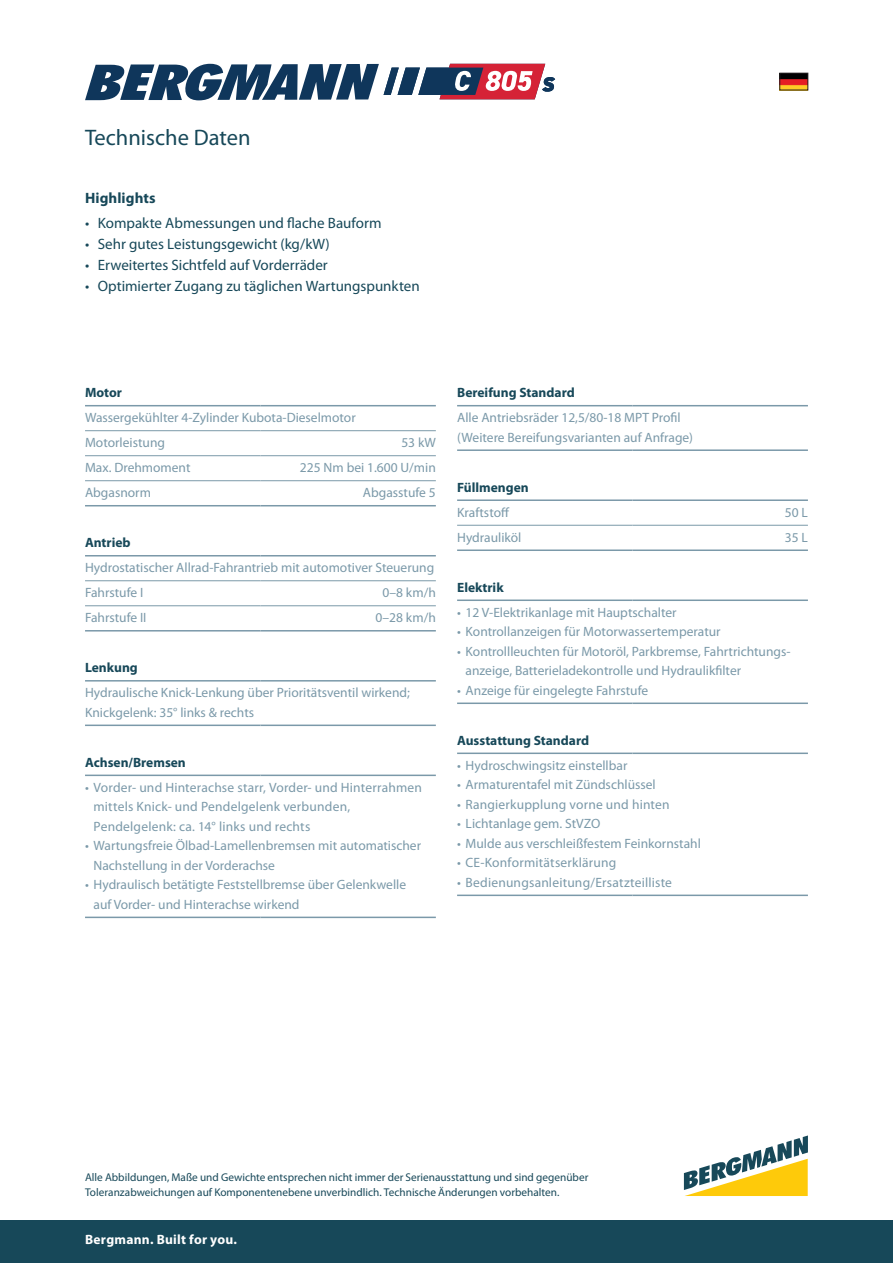
<style>
.page{position:relative;width:893px;height:1263px;background:#fff}
.page>*{position:absolute;margin:0;border:0;box-sizing:border-box;transform-origin:0 0}
.t1{font:22.5px "Myriad Pro";color:#174859}
.t2{font:15px "Myriad Pro";color:#174859}
.t3{font:700 15px "Myriad Pro";letter-spacing:.005em;color:#174859}
.t4{font:13.5px/19.5px "Myriad Pro";color:#7b99a9}
.t5{font:700 13.5px "Myriad Pro";color:#174859}
.t6{font:700 13.5px "Myriad Pro";letter-spacing:.02em;color:#fff}
.t7{font:11.25px/15px "Myriad Pro";color:#174859}
</style>
<div class="page">
<div style="left:0;top:1220px;width:893px;height:43px;background:#174859"></div>
<svg style="left:684px;top:1135px;width:124px;height:61px"></svg>
<hr style="left:85px;top:917px;width:175px;height:1px;background:#7b99a9">
<hr style="left:260px;top:917px;width:176px;height:1px;background:#7b99a9">
<hr style="left:85px;top:555px;width:175px;height:1px;background:#7b99a9">
<hr style="left:260px;top:555px;width:176px;height:1px;background:#7b99a9">
<hr style="left:85px;top:630px;width:175px;height:1px;background:#7b99a9">
<hr style="left:260px;top:630px;width:176px;height:1px;background:#7b99a9">
<hr style="left:85px;top:580px;width:175px;height:1px;background:#7b99a9">
<hr style="left:260px;top:580px;width:176px;height:1px;background:#7b99a9">
<hr style="left:85px;top:605px;width:175px;height:1px;background:#7b99a9">
<hr style="left:260px;top:605px;width:176px;height:1px;background:#7b99a9">
<hr style="left:85px;top:680px;width:175px;height:1px;background:#7b99a9">
<hr style="left:260px;top:680px;width:176px;height:1px;background:#7b99a9">
<hr style="left:85px;top:774px;width:175px;height:2px;background:#7b99a9">
<hr style="left:260px;top:774px;width:176px;height:2px;background:#7b99a9">
<hr style="left:85px;top:724px;width:175px;height:2px;background:#7b99a9">
<hr style="left:260px;top:724px;width:176px;height:2px;background:#7b99a9">
<hr style="left:85px;top:505px;width:175px;height:1px;background:#7b99a9">
<hr style="left:260px;top:505px;width:176px;height:1px;background:#7b99a9">
<hr style="left:85px;top:430px;width:175px;height:1px;background:#7b99a9">
<hr style="left:260px;top:430px;width:176px;height:1px;background:#7b99a9">
<hr style="left:85px;top:455px;width:175px;height:1px;background:#7b99a9">
<hr style="left:260px;top:455px;width:176px;height:1px;background:#7b99a9">
<hr style="left:85px;top:480px;width:175px;height:1px;background:#7b99a9">
<hr style="left:260px;top:480px;width:176px;height:1px;background:#7b99a9">
<hr style="left:85px;top:405px;width:175px;height:1px;background:#7b99a9">
<hr style="left:260px;top:405px;width:176px;height:1px;background:#7b99a9">
<hr style="left:457px;top:894px;width:175px;height:2px;background:#7b99a9">
<hr style="left:632px;top:894px;width:176px;height:2px;background:#7b99a9">
<hr style="left:457px;top:449px;width:175px;height:2px;background:#7b99a9">
<hr style="left:632px;top:449px;width:176px;height:2px;background:#7b99a9">
<hr style="left:457px;top:549px;width:175px;height:2px;background:#7b99a9">
<hr style="left:632px;top:549px;width:176px;height:2px;background:#7b99a9">
<hr style="left:457px;top:525px;width:175px;height:1px;background:#7b99a9">
<hr style="left:632px;top:525px;width:176px;height:1px;background:#7b99a9">
<hr style="left:457px;top:599px;width:175px;height:2px;background:#7b99a9">
<hr style="left:632px;top:599px;width:176px;height:2px;background:#7b99a9">
<hr style="left:457px;top:752px;width:175px;height:2px;background:#7b99a9">
<hr style="left:632px;top:752px;width:176px;height:2px;background:#7b99a9">
<hr style="left:457px;top:405px;width:175px;height:1px;background:#7b99a9">
<hr style="left:632px;top:405px;width:176px;height:1px;background:#7b99a9">
<hr style="left:457px;top:499px;width:175px;height:2px;background:#7b99a9">
<hr style="left:632px;top:499px;width:176px;height:2px;background:#7b99a9">
<hr style="left:457px;top:702px;width:175px;height:2px;background:#7b99a9">
<hr style="left:632px;top:702px;width:176px;height:2px;background:#7b99a9">
<img style="left:782px;top:75px;width:24px;height:13px">
<div style="left:780px;top:73px;width:28px;height:17px;border:1px solid #231f20"></div>
<svg style="left:85px;top:64px;width:470px;height:36px"></svg>
<h1 class="t1" style="left:85px;top:123px;width:167px">Technische Daten</h1>
<p class="t3" style="left:85px;top:188px;width:72px">Highlights</p>
<p class="t2" style="left:85px;top:214px;width:298px">• Kompakte Abmessungen und flache Bauform</p>
<p class="t2" style="left:85px;top:235px;width:246px">• Sehr gutes Leistungsgewicht (kg/kW)</p>
<p class="t2" style="left:85px;top:256px;width:244px">• Erweitertes Sichtfeld auf Vorderräder</p>
<p class="t2" style="left:85px;top:277px;width:336px">• Optimierter Zugang zu täglichen Wartungspunkten</p>
<p class="t5" style="left:85px;top:384px;width:39px">Motor</p>
<p class="t4" style="left:85px;top:405px;width:272px;line-height:25px">Wassergekühlter 4-Zylinder Kubota-Dieselmotor<br>Motorleistung</p>
<p class="t4" style="left:401px;top:433px;width:36px">53 kW</p>
<p class="t4" style="left:85px;top:458px;width:107px">Max. Drehmoment</p>
<p class="t4" style="left:300px;top:458px;width:137px">225 Nm bei 1.600 U/min</p>
<p class="t4" style="left:85px;top:483px;width:67px">Abgasnorm</p>
<p class="t4" style="left:363px;top:483px;width:74px">Abgasstufe 5</p>
<p class="t5" style="left:85px;top:534px;width:47px">Antrieb</p>
<p class="t4" style="left:85px;top:555px;width:351px;line-height:25px">Hydrostatischer Allrad-Fahrantrieb mit automotiver Steuerung<br>Fahrstufe I</p>
<p class="t4" style="left:382px;top:583px;width:55px">0–8 km/h</p>
<p class="t4" style="left:85px;top:608px;width:63px">Fahrstufe II</p>
<p class="t4" style="left:375px;top:608px;width:62px">0–28 km/h</p>
<p class="t5" style="left:85px;top:659px;width:54px">Lenkung</p>
<p class="t4" style="left:85px;top:683px;width:326px">Hydraulische Knick-Lenkung über Prioritätsventil wirkend;<br>Knickgelenk: 35° links &amp; rechts</p>
<p class="t5" style="left:85px;top:753px;width:102px">Achsen/Bremsen</p>
<p class="t4" style="left:94px;top:777px;width:330px;text-indent:-9px">• Vorder- und Hinterachse starr, Vorder- und Hinterrahmen mittels Knick- und Pendelgelenk verbunden,<br>Pendelgelenk: ca. 14° links und rechts</p>
<p class="t4" style="left:94px;top:836px;width:329px;text-indent:-9px">• Wartungsfreie Ölbad-Lamellenbremsen mit automatischer<br>Nachstellung in der Vorderachse</p>
<p class="t4" style="left:94px;top:875px;width:314px;text-indent:-9px">• Hydraulisch betätigte Feststellbremse über Gelenkwelle auf Vorder- und Hinterachse wirkend</p>
<p class="t5" style="left:457px;top:384px;width:119px">Bereifung Standard</p>
<p class="t4" style="left:457px;top:408px;width:237px">Alle Antriebsräder 12,5/80-18 MPT Profil (Weitere Bereifungsvarianten auf Anfrage)</p>
<p class="t5" style="left:457px;top:478px;width:73px">Füllmengen</p>
<p class="t4" style="left:457px;top:502px;width:54px">Kraftstoff</p>
<p class="t4" style="left:785px;top:502px;width:25px">50 L</p>
<p class="t4" style="left:457px;top:527px;width:66px">Hydrauliköl</p>
<p class="t4" style="left:785px;top:527px;width:25px">35 L</p>
<p class="t5" style="left:457px;top:578px;width:48px">Elektrik</p>
<p class="t4" style="left:457px;top:602px;width:221px">• 12 V-Elektrikanlage mit Hauptschalter</p>
<p class="t4" style="left:457px;top:622px;width:265px">• Kontrollanzeigen für Motorwassertemperatur</p>
<p class="t4" style="left:466px;top:641px;width:326px;text-indent:-9px">• Kontrollleuchten für Motoröl, Parkbremse, Fahrtrichtungs&shy;anzeige, Batterieladekontrolle und Hydraulikfilter</p>
<p class="t4" style="left:457px;top:680px;width:193px">• Anzeige für eingelegte Fahrstufe</p>
<p class="t5" style="left:457px;top:731px;width:133px">Ausstattung Standard</p>
<p class="t4" style="left:457px;top:755px;width:172px">• Hydroschwingsitz einstellbar</p>
<p class="t4" style="left:457px;top:775px;width:200px">• Armaturentafel mit Zündschlüssel</p>
<p class="t4" style="left:457px;top:794px;width:214px">• Rangierkupplung vorne und hinten</p>
<p class="t4" style="left:457px;top:814px;width:145px">• Lichtanlage gem. StVZO</p>
<p class="t4" style="left:457px;top:833px;width:245px">• Mulde aus verschleißfestem Feinkornstahl</p>
<p class="t4" style="left:457px;top:853px;width:161px">• CE-Konformitätserklärung</p>
<p class="t4" style="left:457px;top:872px;width:216px">• Bedienungsanleitung/Ersatzteilliste</p>
<p class="t7" style="left:85px;top:1169px;width:505px">Alle Abbildungen, Maße und Gewichte entsprechen nicht immer der Serienausstattung und sind gegenüber<br>Toleranzabweichungen auf Komponentenebene unverbindlich. Technische Änderungen vorbehalten.</p>
<p class="t6" style="left:85px;top:1231px;width:154px">Bergmann. Built for you.</p>
</div>
